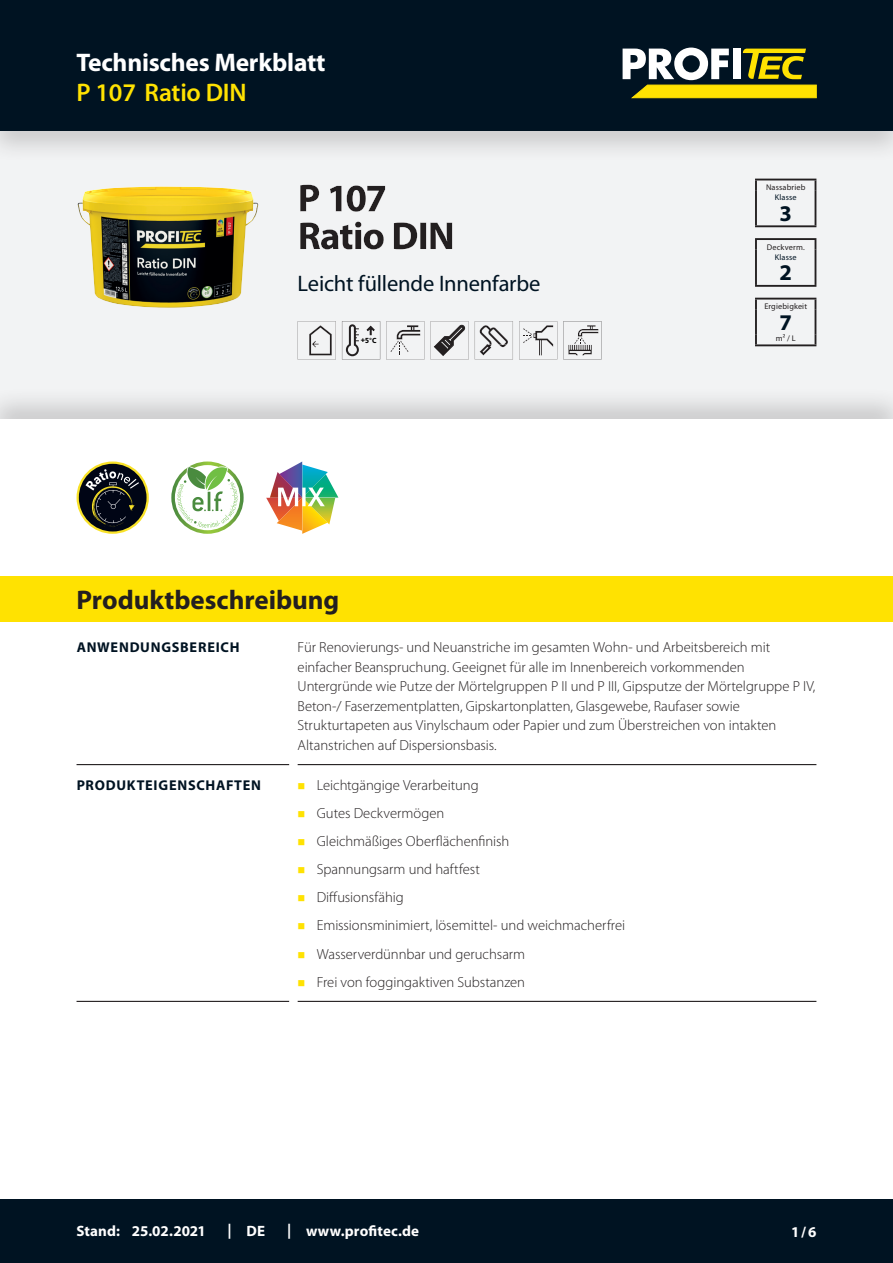
<style>
.page{position:relative;width:893px;height:1263px;background:#fff}
.page>*{position:absolute;margin:0;border:0;box-sizing:border-box;transform-origin:0 0}
.t1{font:700 27px "Myriad Pro";letter-spacing:-.005em;color:#231f20}
.t2{font:700 25.5px "Myriad Pro";letter-spacing:-.01em;color:#fff}
.t3{font:600 25.5px "Myriad Pro";letter-spacing:-.01em;color:#ffe201}
.t4{font:22.5px "Myriad Pro";letter-spacing:-.01em;color:#001322}
.t5{font:700 22.5px "Myriad Pro";color:#001322}
.t6{font:700 15px "Myriad Pro";letter-spacing:.005em;color:#fff}
.t7{font:300 14.7px/28px "Myriad Pro";letter-spacing:-.005em;color:#231f20}
.t8{font:700 14.25px "Myriad Pro";letter-spacing:.05em;color:#001322}
.t9{font:8.25px "Myriad Pro";letter-spacing:.02em;color:#231f20}
.t10{font:8.25px "Myriad Pro";letter-spacing:.015em;color:#001322}
.t11{font:900 7.35px "Frutiger LT";color:#000}
.s1{font-weight:400}
</style>
<div class="page">
<div style="left:0;top:0;width:893px;height:131px;background:#001322"></div>
<div style="left:0;top:1199px;width:893px;height:64px;background:#001322"></div>
<hr style="left:77px;top:764px;width:212px;height:1px;background:#231f20">
<hr style="left:298px;top:764px;width:518px;height:1px;background:#231f20">
<hr style="left:77px;top:1001px;width:212px;height:1px;background:#231f20">
<hr style="left:298px;top:1001px;width:518px;height:1px;background:#231f20">
<div style="left:0;top:576px;width:893px;height:46px;background:#ffe201"></div>
<div style="left:0;top:122px;width:893px;height:301px;background:#231f20;opacity:.2"></div>
<svg style="left:77px;top:461px;width:72px;height:73px"></svg>
<img style="left:171px;top:461px;width:73px;height:73px">
<svg style="left:177px;top:466px;width:61px;height:62px"></svg>
<img style="left:302px;top:464px;width:26px;height:70px">
<img style="left:283px;top:461px;width:19px;height:11px">
<img style="left:270px;top:472px;width:33px;height:26px">
<img style="left:302px;top:474px;width:36px;height:24px">
<img style="left:302px;top:498px;width:33px;height:26px">
<img style="left:277px;top:521px;width:25px;height:10px">
<img style="left:266px;top:498px;width:36px;height:23px">
<svg style="left:278px;top:488px;width:47px;height:18px"></svg>
<hr style="left:755px;top:298px;width:61px;height:2px;background:#231f20">
<svg style="left:755px;top:300px;width:2px;height:9px"></svg>
<hr style="left:755px;top:309px;width:2px;height:26px;background:#231f20">
<svg style="left:755px;top:335px;width:2px;height:9px"></svg>
<svg style="left:815px;top:300px;width:1px;height:44px"></svg>
<hr style="left:755px;top:344px;width:61px;height:2px;background:#231f20">
<svg style="left:755px;top:180px;width:2px;height:10px"></svg>
<hr style="left:755px;top:179px;width:61px;height:1px;background:#231f20">
<hr style="left:755px;top:190px;width:2px;height:35px;background:#231f20">
<hr style="left:815px;top:190px;width:1px;height:35px;background:#231f20">
<hr style="left:755px;top:225px;width:61px;height:2px;background:#231f20">
<svg style="left:755px;top:240px;width:2px;height:10px"></svg>
<hr style="left:755px;top:238px;width:61px;height:2px;background:#231f20">
<hr style="left:755px;top:250px;width:2px;height:35px;background:#231f20">
<hr style="left:815px;top:250px;width:1px;height:35px;background:#231f20">
<hr style="left:755px;top:285px;width:61px;height:2px;background:#231f20">
<svg style="left:623px;top:48px;width:193px;height:50px"></svg>
<h2 class="t2" style="left:77px;top:49px;width:250px">Technisches Merkblatt</h2>
<h2 class="t3" style="left:77px;top:79px;width:172px">P 107 Ratio DIN</h2>
<h3 class="t4" style="left:298px;top:272px;width:244px">Leicht füllende Innenfarbe</h3>
<p class="t11" style="left:361px;top:336px;width:17px">+5<span class="s1">°</span>C</p>
<p class="t9" style="left:766px;top:183px;width:41px">Nassabrieb</p>
<p class="t10" style="left:775px;top:193px;width:23px">Klasse</p>
<h3 class="t5" style="left:779px;top:200px;width:14px">3</h3>
<p class="t9" style="left:767px;top:242px;width:40px">Deckverm.</p>
<p class="t10" style="left:775px;top:253px;width:23px">Klasse</p>
<h3 class="t5" style="left:779px;top:260px;width:14px">2</h3>
<p class="t9" style="left:764px;top:302px;width:44px">Ergiebigkeit</p>
<h3 class="t5" style="left:779px;top:310px;width:14px">7</h3>
<p class="t9" style="left:776px;top:334px;width:21px">m² / L</p>
<h1 class="t1" style="left:77px;top:585px;width:264px">Produktbeschreibung</h1>
<p class="t8" style="left:77px;top:639px;width:164px">ANWENDUNGSBEREICH</p>
<p class="t7" style="left:298px;top:638px;width:519px;line-height:19.5px">Für Renovierungs- und Neuanstriche im gesamten Wohn- und Arbeitsbereich mit einfacher Beanspruchung. Geeignet für alle im Innenbereich vorkommenden Untergründe wie Putze der Mörtelgruppen P II und P III, Gipsputze der Mörtelgruppe P IV, Beton-/ Faserzementplatten, Gipskartonplatten, Glasgewebe, Raufaser sowie Strukturtapeten aus Vinylschaum oder Papier und zum Überstreichen von intakten Altanstrichen auf Dispersionsbasis.</p>
<p class="t8" style="left:77px;top:777px;width:186px">PRODUKTEIGENSCHAFTEN</p>
<p class="t7" style="left:317px;top:772px;width:310px">Leichtgängige Verarbeitung<br>Gutes Deckvermögen<br>Gleichmäßiges Oberflächenfinish<br>Spannungsarm und haftfest<br>Diffusionsfähig<br>Emissionsminimiert, lösemittel- und weichmacherfrei<br>Wasserverdünnbar und geruchsarm<br>Frei von foggingaktiven Substanzen</p>
<p class="t6" style="left:77px;top:1222px;width:131px">Stand: 25.02.2021</p>
<p class="t6" style="left:227px;top:1222px;width:39px">| DE</p>
<p class="t6" style="left:287px;top:1222px;width:134px">| www.profitec.de</p>
<p class="t6" style="left:791px;top:1223px;width:27px">1/6</p>
</div>
